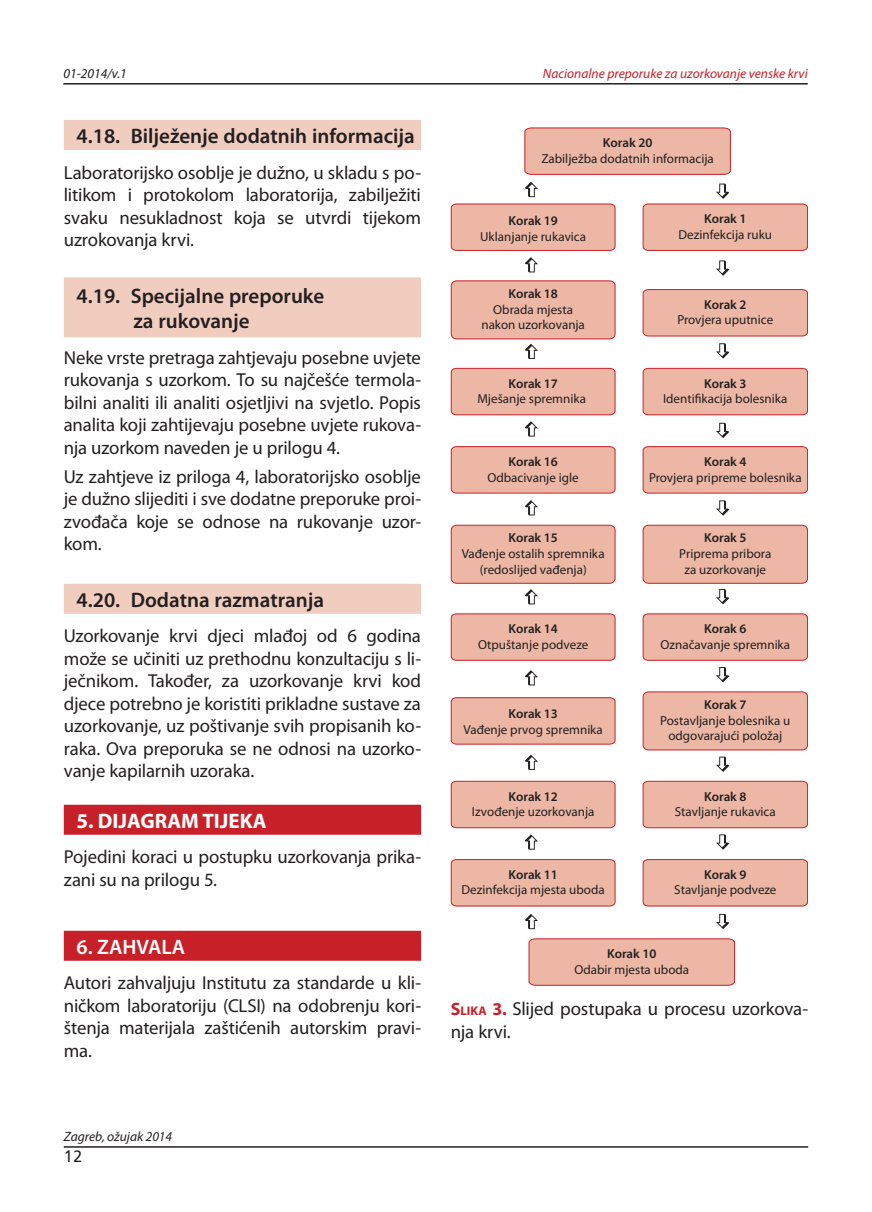
<style>
.page{position:relative;width:872px;height:1212px;background:#fff}
.page>*{position:absolute;margin:0;border:0;box-sizing:border-box;transform-origin:0 0}
.t1{font:600 21px/25.2px "Myriad Pro";color:#231f20}
.t2{font:700 21px "Myriad Pro";color:#fff}
.t3{font:600 21px "Myriad Pro";color:#fff}
.t4{font:18.75px/22.5px "Myriad Pro";letter-spacing:-.01em;color:#231f20;text-align:justify}
.t5{font:16.5px "Humanist 777 BT Roman B";color:#231f20}
.t6{font:italic 13.5px "Myriad Pro";color:#c82028}
.t7{font:italic 13.5px "Myriad Pro";color:#231f20}
.t8{font:13.05px/15.6px "Myriad Pro";color:#231f20;text-align:center}
.t9{font:600 13.05px "Myriad Pro";color:#231f20}
.s1{font-weight:700;font-size:18px;color:#c82028}
.s2{font-weight:700;font-size:12.6px;color:#c82028}
</style>
<div class="page">
<hr style="left:64px;top:1146px;width:744px;height:2px;background:#231f20">
<hr style="left:63px;top:83px;width:744px;height:2px;background:#231f20">
<div style="left:64px;top:120px;width:357px;height:30px;background:#f1cdbf"></div>
<div style="left:64px;top:277px;width:357px;height:60px;background:#f1cdbf"></div>
<div style="left:64px;top:584px;width:357px;height:30px;background:#f1cdbf"></div>
<div style="left:64px;top:805px;width:357px;height:30px;background:#c82028"></div>
<div style="left:64px;top:931px;width:357px;height:30px;background:#c82028"></div>
<svg style="left:642px;top:289px;width:166px;height:48px;background:#eab0a0"></svg>
<div style="left:642px;top:368px;width:166px;height:47px;background:#ecb7a5"></div>
<svg style="left:642px;top:446px;width:166px;height:48px;background:#eab09f"></svg>
<div style="left:643px;top:525px;width:164px;height:58px;background:#ecb7a5;border-radius:5px"></div>
<div style="left:643px;top:525px;width:165px;height:59px;border:1px solid #c82028;border-radius:5px"></div>
<svg style="left:642px;top:613px;width:166px;height:48px;background:#eab09f"></svg>
<div style="left:451px;top:525px;width:164px;height:58px;background:#ecb7a5;border-radius:5px"></div>
<div style="left:451px;top:525px;width:164px;height:59px;border:1px solid #c82028;border-radius:5px"></div>
<div style="left:643px;top:692px;width:164px;height:58px;background:#ecb7a5;border-radius:5px"></div>
<div style="left:643px;top:691px;width:165px;height:59px;border:1px solid #c82028;border-radius:5px"></div>
<svg style="left:642px;top:780px;width:166px;height:48px;background:#eab1a1"></svg>
<svg style="left:642px;top:859px;width:166px;height:48px;background:#eab09f"></svg>
<svg style="left:451px;top:203px;width:165px;height:48px;background:#eab09f"></svg>
<svg style="left:524px;top:128px;width:207px;height:47px;background:#eab1a0"></svg>
<div style="left:451px;top:281px;width:164px;height:58px;background:#ecb7a5;border-radius:5px"></div>
<div style="left:451px;top:280px;width:164px;height:59px;border:1px solid #c82028;border-radius:5px"></div>
<div style="left:451px;top:368px;width:165px;height:47px;background:#ecb7a5"></div>
<svg style="left:451px;top:446px;width:165px;height:48px;background:#eab09f"></svg>
<svg style="left:451px;top:613px;width:165px;height:48px;background:#eab09f"></svg>
<svg style="left:451px;top:697px;width:165px;height:48px;background:#eab09f"></svg>
<svg style="left:451px;top:780px;width:165px;height:48px;background:#eab1a1"></svg>
<svg style="left:451px;top:859px;width:165px;height:48px;background:#eab09f"></svg>
<svg style="left:528px;top:938px;width:207px;height:48px;background:#eab0a0"></svg>
<svg style="left:716px;top:260px;width:13px;height:16px"></svg>
<svg style="left:716px;top:423px;width:13px;height:15px"></svg>
<svg style="left:716px;top:500px;width:13px;height:16px"></svg>
<svg style="left:716px;top:589px;width:13px;height:15px"></svg>
<svg style="left:716px;top:667px;width:13px;height:15px"></svg>
<svg style="left:716px;top:756px;width:13px;height:16px"></svg>
<svg style="left:716px;top:834px;width:13px;height:16px"></svg>
<svg style="left:716px;top:914px;width:13px;height:15px"></svg>
<svg style="left:525px;top:914px;width:13px;height:15px"></svg>
<svg style="left:525px;top:834px;width:13px;height:16px"></svg>
<svg style="left:525px;top:755px;width:13px;height:15px"></svg>
<svg style="left:525px;top:670px;width:13px;height:15px"></svg>
<svg style="left:525px;top:589px;width:13px;height:15px"></svg>
<svg style="left:525px;top:500px;width:13px;height:15px"></svg>
<svg style="left:525px;top:421px;width:13px;height:16px"></svg>
<svg style="left:525px;top:344px;width:13px;height:15px"></svg>
<svg style="left:525px;top:257px;width:13px;height:15px"></svg>
<svg style="left:525px;top:182px;width:13px;height:15px"></svg>
<svg style="left:642px;top:184px;width:166px;height:67px"></svg>
<svg style="left:716px;top:343px;width:13px;height:16px"></svg>
<p class="t7" style="left:63px;top:65px;width:65px">01-2014/v.1</p>
<p class="t6" style="left:543px;top:65px;width:266px">Nacionalne preporuke za uzorkovanje venske krvi</p>
<p class="t1" style="left:77px;top:123px;width:340px">4.18. Bilježenje dodatnih informacija</p>
<p class="t4" style="left:64px;top:161px;width:359px">Laboratorijsko osoblje je dužno, u skladu s po&shy;litikom i protokolom laboratorija, zabilježiti svaku nesukladnost koja se utvrdi tijekom uzrokovanja krvi.</p>
<p class="t1" style="left:133px;top:283px;width:192px;text-indent:-57px">4.19. Specijalne preporuke za rukovanje</p>
<p class="t4" style="left:64px;top:346px;width:359px">Neke vrste pretraga zahtjevaju posebne uvjete rukovanja s uzorkom. To su najčešće termola&shy;bilni analiti ili analiti osjetljivi na svjetlo. Popis analita koji zahtijevaju posebne uvjete rukova&shy;nja uzorkom naveden je u prilogu 4.</p>
<p class="t4" style="left:64px;top:465px;width:359px">Uz zahtjeve iz priloga 4, laboratorijsko osoblje je dužno slijediti i sve dodatne preporuke proi&shy;zvođača koje se odnose na rukovanje uzor&shy;kom.</p>
<p class="t1" style="left:77px;top:587px;width:249px">4.20. Dodatna razmatranja</p>
<p class="t4" style="left:64px;top:625px;width:359px">Uzorkovanje krvi djeci mlađoj od 6 godina može se učiniti uz prethodnu konzultaciju s li&shy;ječnikom. Također, za uzorkovanje krvi kod djece potrebno je koristiti prikladne sustave za uzorkovanje, uz poštivanje svih propisanih ko&shy;raka. Ova preporuka se ne odnosi na uzorko&shy;vanje kapilarnih uzoraka.</p>
<p class="t2" style="left:77px;top:807px;width:192px">5. DIJAGRAM TIJEKA</p>
<p class="t4" style="left:64px;top:845px;width:359px">Pojedini koraci u postupku uzorkovanja prika&shy;zani su na prilogu 5.</p>
<p class="t3" style="left:77px;top:934px;width:110px">6. ZAHVALA</p>
<p class="t4" style="left:64px;top:971px;width:359px">Autori zahvaljuju Institutu za standarde u kli&shy;ničkom laboratoriju (CLSI) na odobrenju kori&shy;štenja materijala zaštićenih autorskim pravi&shy;ma.</p>
<p class="t7" style="left:64px;top:1128px;width:110px">Zagreb, ožujak 2014</p>
<p class="t5" style="left:64px;top:1146px;width:20px">12</p>
<p class="t9" style="left:603px;top:134px;width:51px">Korak 20</p>
<p class="t8" style="left:541px;top:150px;width:174px">Zabilježba dodatnih informacija</p>
<p class="t9" style="left:508px;top:213px;width:51px">Korak 19</p>
<p class="t8" style="left:480px;top:229px;width:108px">Uklanjanje rukavica</p>
<p class="t9" style="left:704px;top:210px;width:44px">Korak 1</p>
<p class="t8" style="left:678px;top:226px;width:95px">Dezinfekcija ruku</p>
<p class="t9" style="left:508px;top:285px;width:51px">Korak 18</p>
<p class="t8" style="left:481px;top:301px;width:105px">Obrada mjesta nakon uzorkovanja</p>
<p class="t9" style="left:704px;top:296px;width:44px">Korak 2</p>
<p class="t8" style="left:677px;top:312px;width:97px">Provjera uputnice</p>
<p class="t9" style="left:508px;top:375px;width:51px">Korak 17</p>
<p class="t8" style="left:477px;top:391px;width:110px">Mješanje spremnika</p>
<p class="t9" style="left:704px;top:375px;width:44px">Korak 3</p>
<p class="t8" style="left:663px;top:391px;width:126px">Identifikacija bolesnika</p>
<p class="t9" style="left:508px;top:453px;width:51px">Korak 16</p>
<p class="t8" style="left:487px;top:469px;width:93px">Odbacivanje igle</p>
<p class="t9" style="left:704px;top:453px;width:44px">Korak 4</p>
<p class="t8" style="left:649px;top:469px;width:154px">Provjera pripreme bolesnika</p>
<p class="t9" style="left:508px;top:530px;width:51px">Korak 15</p>
<p class="t8" style="left:462px;top:546px;width:144px">Vađenje ostalih spremnika (redoslijed vađenja)</p>
<p class="t9" style="left:704px;top:530px;width:44px">Korak 5</p>
<p class="t8" style="left:679px;top:546px;width:93px">Priprema pribora za uzorkovanje</p>
<p class="t9" style="left:508px;top:620px;width:51px">Korak 14</p>
<p class="t8" style="left:478px;top:636px;width:112px">Otpuštanje podveze</p>
<p class="t9" style="left:704px;top:620px;width:44px">Korak 6</p>
<p class="t8" style="left:660px;top:636px;width:131px">Označavanje spremnika</p>
<p class="t9" style="left:508px;top:705px;width:51px">Korak 13</p>
<p class="t8" style="left:463px;top:721px;width:141px">Vađenje prvog spremnika</p>
<p class="t9" style="left:704px;top:696px;width:44px">Korak 7</p>
<p class="t8" style="left:660px;top:712px;width:132px">Postavljanje bolesnika u odgovarajući položaj</p>
<p class="t9" style="left:508px;top:788px;width:51px">Korak 12</p>
<p class="t8" style="left:472px;top:804px;width:124px">Izvođenje uzorkovanja</p>
<p class="t9" style="left:704px;top:788px;width:44px">Korak 8</p>
<p class="t8" style="left:675px;top:804px;width:102px">Stavljanje rukavica</p>
<p class="t9" style="left:508px;top:866px;width:51px">Korak 11</p>
<p class="t8" style="left:461px;top:882px;width:145px">Dezinfekcija mjesta uboda</p>
<p class="t9" style="left:704px;top:866px;width:44px">Korak 9</p>
<p class="t8" style="left:674px;top:882px;width:104px">Stavljanje podveze</p>
<p class="t9" style="left:607px;top:945px;width:51px">Korak 10</p>
<p class="t8" style="left:574px;top:961px;width:116px">Odabir mjesta uboda</p>
<p class="t4" style="left:451px;top:997px;width:359px"><span class="s1">S</span><span class="s2">lika</span> <span class="s1">3.</span> Slijed postupaka u procesu uzorkova&shy;nja krvi.</p>
</div>
